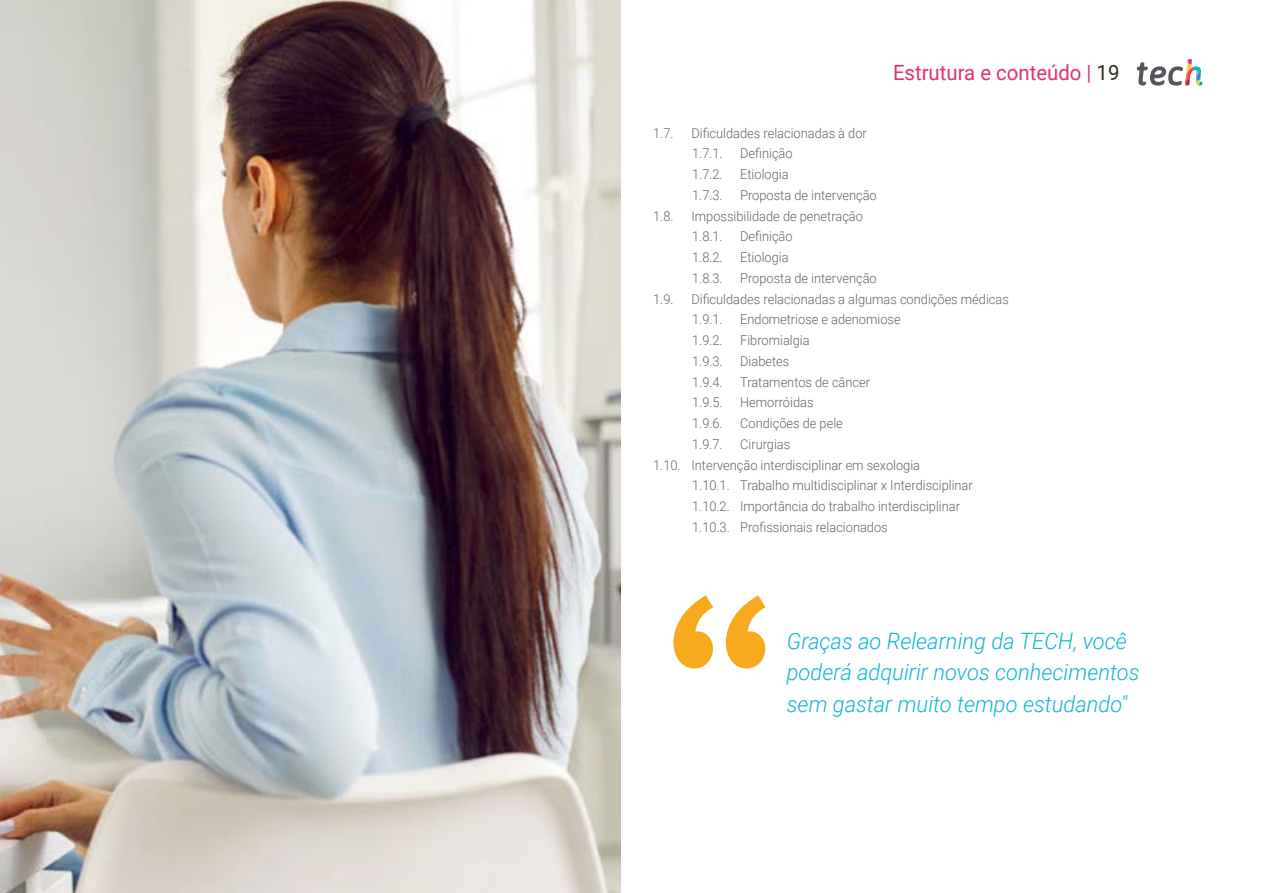
<style>
.page{position:relative;width:1263px;height:893px;background:#fff}
.page>*{position:absolute;margin:0;border:0;box-sizing:border-box;transform-origin:0 0}
.t1{font:italic 300 22.5px/31.5px "Roboto";color:#0fb6cf}
.t2{font:21px "Roboto";color:#df3174}
.t3{font:300 13.5px/20.7px "Roboto";color:#61646a;scale:.95 1}
.s1{color:#312e20}
</style>
<div class="page">
<img style="left:0;top:0;width:621px;height:893px">
<svg style="left:673px;top:595px;width:92px;height:73px"></svg>
<svg style="left:1137px;top:59px;width:65px;height:27px"></svg>
<p class="t3" style="left:653px;top:122px;width:23px">1.7.</p>
<p class="t3" style="left:691px;top:122px;width:186px">Dificuldades relacionadas à dor<br>1.7.1.</p>
<p class="t3" style="left:740px;top:143px;width:57px">Definição</p>
<p class="t3" style="left:692px;top:164px;width:34px">1.7.2.</p>
<p class="t3" style="left:740px;top:164px;width:52px">Etiologia</p>
<p class="t3" style="left:692px;top:184px;width:34px">1.7.3.</p>
<p class="t3" style="left:740px;top:184px;width:145px">Proposta de intervenção</p>
<p class="t3" style="left:653px;top:205px;width:23px">1.8.</p>
<p class="t3" style="left:691px;top:205px;width:182px">Impossibilidade de penetração<br>1.8.1.</p>
<p class="t3" style="left:740px;top:226px;width:57px">Definição</p>
<p class="t3" style="left:692px;top:247px;width:34px">1.8.2.</p>
<p class="t3" style="left:740px;top:247px;width:52px">Etiologia</p>
<p class="t3" style="left:692px;top:267px;width:34px">1.8.3.</p>
<p class="t3" style="left:740px;top:267px;width:145px">Proposta de intervenção</p>
<h2 class="t2" style="left:893px;top:57px;width:228px">Estrutura e conteúdo | <span class="s1">19</span></h2>
<p class="t3" style="left:653px;top:288px;width:23px">1.9.</p>
<p class="t3" style="left:691px;top:288px;width:336px">Dificuldades relacionadas a algumas condições médicas<br>1.9.1.</p>
<p class="t3" style="left:740px;top:309px;width:170px">Endometriose e adenomiose</p>
<p class="t3" style="left:692px;top:330px;width:34px">1.9.2.</p>
<p class="t3" style="left:740px;top:330px;width:75px">Fibromialgia</p>
<p class="t3" style="left:692px;top:350px;width:34px">1.9.3.</p>
<p class="t3" style="left:740px;top:350px;width:53px">Diabetes</p>
<p class="t3" style="left:692px;top:371px;width:34px">1.9.4.</p>
<p class="t3" style="left:740px;top:371px;width:138px">Tratamentos de câncer</p>
<p class="t3" style="left:692px;top:392px;width:34px">1.9.5.</p>
<p class="t3" style="left:740px;top:392px;width:79px">Hemorróidas</p>
<p class="t3" style="left:692px;top:413px;width:34px">1.9.6.</p>
<p class="t3" style="left:740px;top:413px;width:110px">Condições de pele</p>
<p class="t3" style="left:692px;top:433px;width:34px">1.9.7.</p>
<p class="t3" style="left:740px;top:433px;width:54px">Cirurgias</p>
<p class="t3" style="left:653px;top:454px;width:282px">1.10. Intervenção interdisciplinar em sexologia</p>
<p class="t3" style="left:692px;top:475px;width:297px">1.10.1. Trabalho multidisciplinar x Interdisciplinar</p>
<p class="t3" style="left:692px;top:496px;width:283px">1.10.2. Importância do trabalho interdisciplinar</p>
<p class="t3" style="left:692px;top:516px;width:207px">1.10.3. Profissionais relacionados</p>
<h1 class="t1" style="left:787px;top:624px;width:354px">Graças ao Relearning da TECH, você poderá adquirir novos conhecimentos sem gastar muito tempo estudando"</h1>
</div>
